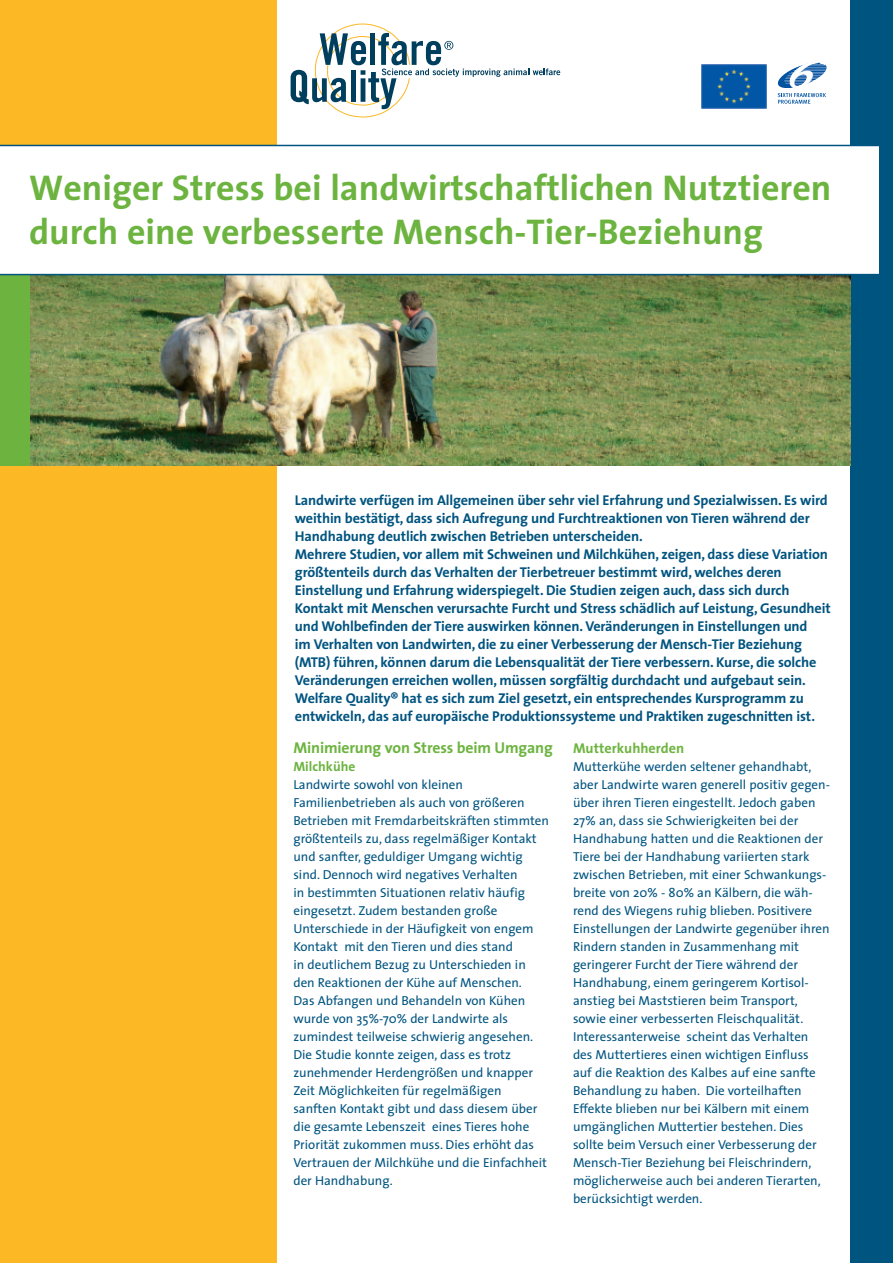
<style>
.page{position:relative;width:893px;height:1263px;background:#fff}
.page>*{position:absolute;margin:0;border:0;box-sizing:border-box;transform-origin:0 0}
.t1{font:700 36px/43.5px "The Sans";color:#6cb43f}
.t2{font:700 15.75px "The Sans";letter-spacing:-.01em;color:#6cb43f}
.t3{font:700 14.25px/18px "The Sans";letter-spacing:-.01em;color:#005480}
.t4{font:700 14.25px "The Sans";color:#6cb43f}
.t5{font:700 13.5px "The Sans";color:#6cb43f}
.t6{font:13.05px/18px "The Sans";color:#005480}
</style>
<div class="page">
<div style="left:0;top:0;width:276px;height:1263px;background:#fcb825"></div>
<svg style="left:291px;top:24px;width:269px;height:94px"></svg>
<svg style="left:778px;top:63px;width:48px;height:41px"></svg>
<div style="left:850px;top:0;width:43px;height:1263px;background:#005480"></div>
<img style="left:30px;top:275px;width:820px;height:191px">
<div style="left:0;top:274px;width:30px;height:192px;background:#6cb43f"></div>
<img style="left:701px;top:64px;width:66px;height:45px">
<div style="left:0;top:146px;width:879px;height:128px;background:#fff"></div>
<hr style="left:0;top:145px;width:893px;height:1px;background:#005480">
<hr style="left:0;top:274px;width:893px;height:1px;background:#005480">
<h1 class="t1" style="left:29px;top:166px;width:804px">Weniger Stress bei landwirtschaftlichen Nutztieren durch eine verbesserte Mensch-Tier-Beziehung</h1>
<p class="t3" style="left:295px;top:491px;width:537px">Landwirte verfügen im Allgemeinen über sehr viel Erfahrung und Spezialwissen. Es wird weithin bestätigt, dass sich Aufregung und Furchtreaktionen von Tieren während der Handhabung deutlich zwischen Betrieben unterscheiden.<br>Mehrere Studien, vor allem mit Schweinen und Milchkühen, zeigen, dass diese Variation größtenteils durch das Verhalten der Tierbetreuer bestimmt wird, welches deren Einstellung und Erfahrung widerspiegelt. Die Studien zeigen auch, dass sich durch Kontakt mit Menschen verursachte Furcht und Stress schädlich auf Leistung, Gesundheit und Wohlbefinden der Tiere auswirken können. Veränderungen in Einstellungen und<br>im Verhalten von Landwirten, die zu einer Verbesserung der Mensch-Tier Beziehung (MTB) führen, können darum die Lebensqualität der Tiere verbessern. Kurse, die solche Veränderungen erreichen wollen, müssen sorgfältig durchdacht und aufgebaut sein.<br>Welfare Quality® hat es sich zum Ziel gesetzt, ein entsprechendes Kursprogramm zu entwickeln, das auf europäische Produktionssysteme und Praktiken zugeschnitten ist.</p>
<p class="t2" style="left:293px;top:735px;width:261px">Minimierung von Stress beim Umgang</p>
<p class="t5" style="left:293px;top:755px;width:63px">Milchkühe</p>
<p class="t6" style="left:293px;top:775px;width:257px">Landwirte sowohl von kleinen Familienbetrieben als auch von größeren Betrieben mit Fremdarbeitskräften stimmten größtenteils zu, dass regelmäßiger Kontakt und sanfter, geduldiger Umgang wichtig sind. Dennoch wird negatives Verhalten<br>in bestimmten Situationen relativ häufig eingesetzt. Zudem bestanden große Unterschiede in der Häufigkeit von engem Kontakt mit den Tieren und dies stand<br>in deutlichem Bezug zu Unterschieden in den Reaktionen der Kühe auf Menschen.<br>Das Abfangen und Behandeln von Kühen wurde von 35%-70% der Landwirte als zumindest teilweise schwierig angesehen.<br>Die Studie konnte zeigen, dass es trotz zunehmender Herdengrößen und knapper Zeit Möglichkeiten für regelmäßigen<br>sanften Kontakt gibt und dass diesem über die gesamte Lebenszeit eines Tieres hohe Priorität zukommen muss. Dies erhöht das Vertrauen der Milchkühe und die Einfachheit der Handhabung.</p>
<p class="t4" style="left:573px;top:736px;width:113px">Mutterkuhherden</p>
<p class="t6" style="left:573px;top:757px;width:259px">Mutterkühe werden seltener gehandhabt, aber Landwirte waren generell positiv gegen&shy;über ihren Tieren eingestellt. Jedoch gaben 27% an, dass sie Schwierigkeiten bei der Handhabung hatten und die Reaktionen der Tiere bei der Handhabung variierten stark zwischen Betrieben, mit einer Schwankungs&shy;breite von 20% - 80% an Kälbern, die wäh&shy;rend des Wiegens ruhig blieben. Positivere Einstellungen der Landwirte gegenüber ihren Rindern standen in Zusammenhang mit geringerer Furcht der Tiere während der Handhabung, einem geringerem Kortisol&shy;anstieg bei Maststieren beim Transport, sowie einer verbesserten Fleischqualität.<br>Interessanterweise scheint das Verhalten des Muttertieres einen wichtigen Einfluss auf die Reaktion des Kalbes auf eine sanfte Behandlung zu haben. Die vorteilhaften Effekte blieben nur bei Kälbern mit einem umgänglichen Muttertier bestehen. Dies sollte beim Versuch einer Verbesserung der Mensch-Tier Beziehung bei Fleischrindern, möglicherweise auch bei anderen Tierarten, berücksichtigt werden.</p>
</div>
